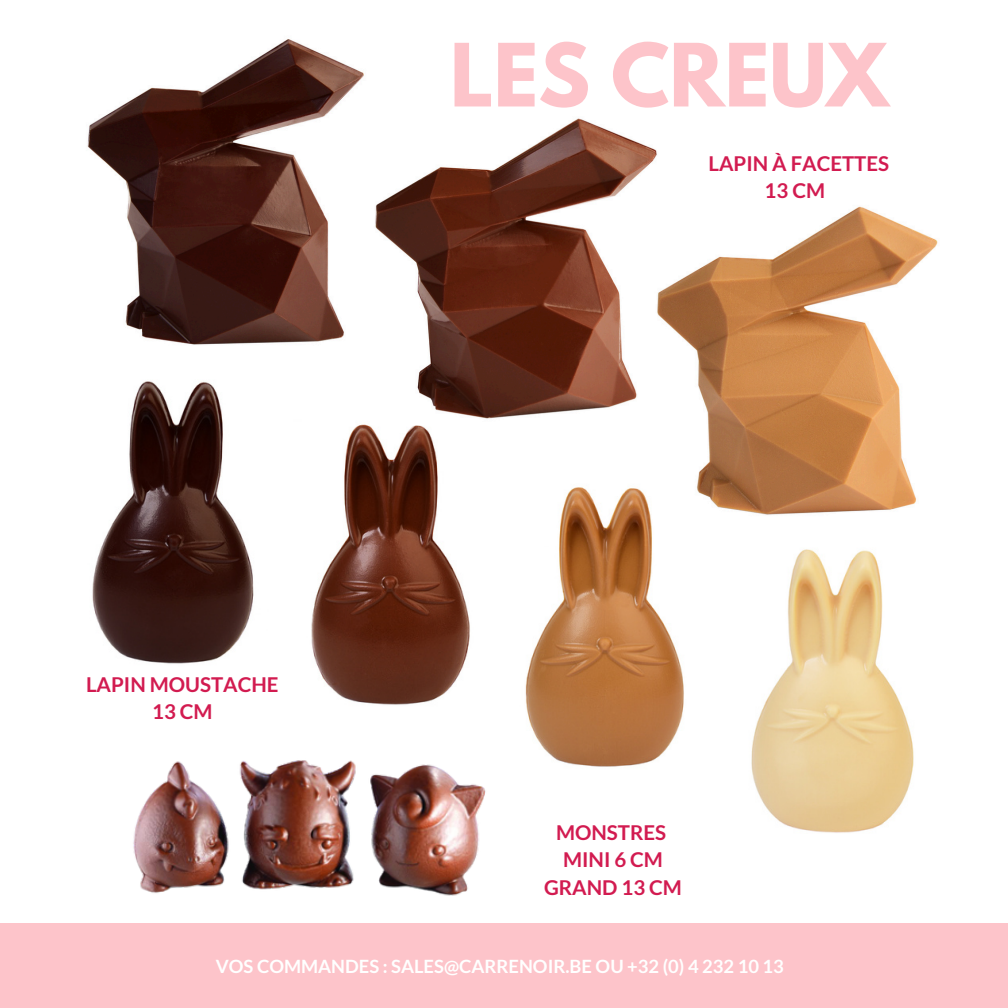
<style>
.page{position:relative;width:1008px;height:1008px;background:#fff}
.page>*{position:absolute;margin:0;border:0;box-sizing:border-box;transform-origin:0 0}
.t1{font:700 77.17px "League Spartan";color:#fdc4ca}
.t2{font:700 20.47px/27.8px "Lato";color:#d21b50;text-align:center}
.t3{font:700 18.38px "Lato";color:#fff}
</style>
<div class="page">
<img style="left:87px;top:39px;width:277px;height:306px">
<img style="left:311px;top:424px;width:159px;height:281px">
<img style="left:375px;top:118px;width:282px;height:301px">
<img style="left:525px;top:487px;width:159px;height:280px">
<img style="left:653px;top:202px;width:285px;height:317px">
<img style="left:751px;top:549px;width:163px;height:284px">
<img style="left:92px;top:381px;width:162px;height:283px">
<img style="left:133px;top:760px;width:353px;height:136px">
<div style="left:0;top:923px;width:1008px;height:85px;background:#fdc4ca"></div>
<p class="t1" style="left:450px;top:37px;width:440px">LES CREUX</p>
<h2 class="t2" style="left:86px;top:670px;width:194px">LAPIN MOUSTACHE<br>13 CM</h2>
<h1 class="t2" style="left:708px;top:149px;width:182px">LAPIN À FACETTES<br>13 CM</h1>
<p class="t2" style="left:544px;top:818px;width:139px">MONSTRES<br>MINI 6 CM<br>GRAND 13 CM</p>
<p class="t3" style="left:216px;top:955px;width:570px">VOS COMMANDES : SALES@CARRENOIR.BE OU +32 (0) 4 232 10 13</p>
</div>
